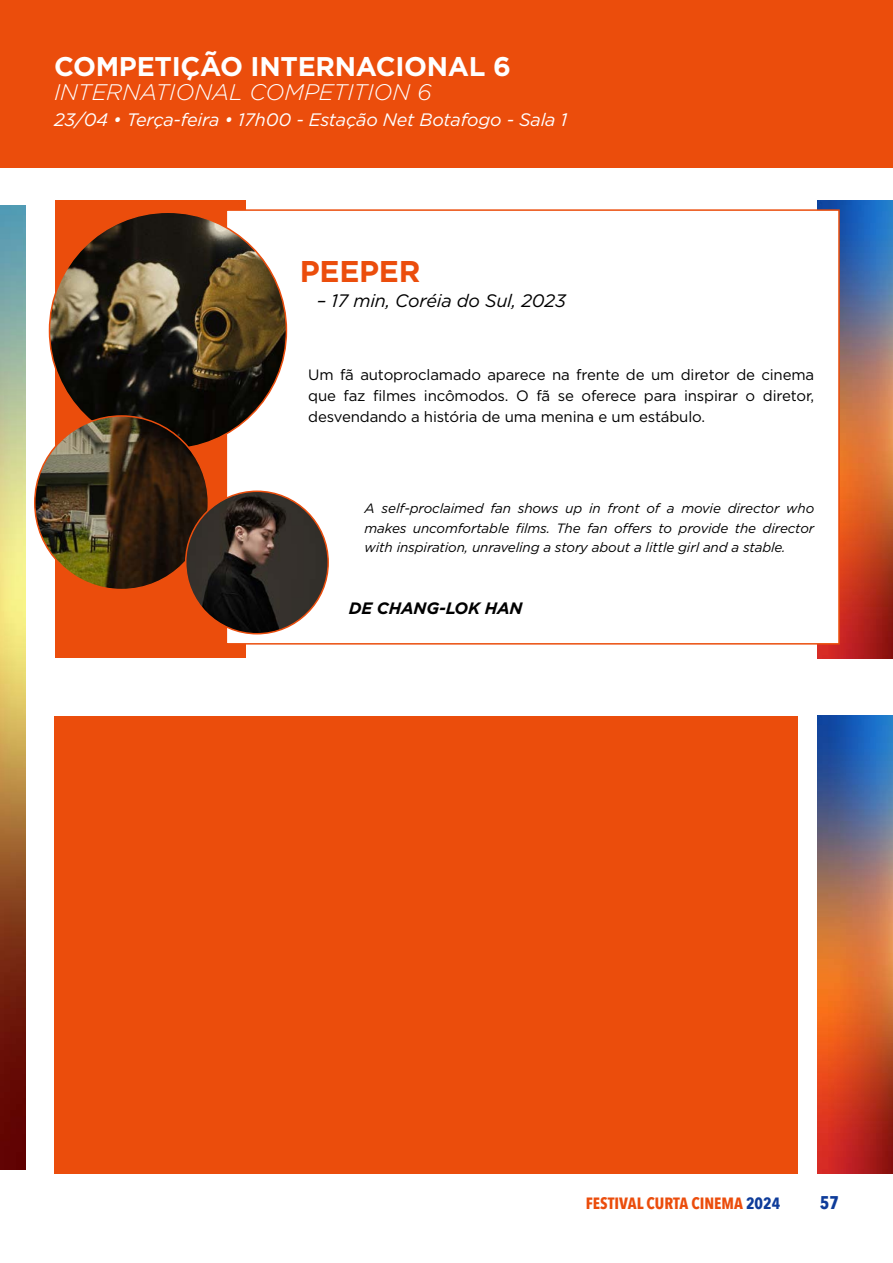
<style>
.page{position:relative;width:893px;height:1263px;background:#fff}
.page>*{position:absolute;margin:0;border:0;box-sizing:border-box;transform-origin:0 0}
.t1{font:700 30px "Gotham";letter-spacing:-.01em;color:#eb4d0c}
.t2{font:700 27px "Gotham";letter-spacing:-.01em;color:#fff}
.t3{font:italic 300 22.5px "Gotham";color:#fff}
.t4{font:700 18.3px "Avenir Next Condensed";color:#0e3c9a}
.t5{font:italic 18px "Gotham";letter-spacing:-.01em;color:#fff}
.t6{font:italic 18px "Gotham";letter-spacing:-.01em;color:#000}
.t7{font:italic 700 16.5px "Gotham";letter-spacing:-.01em;color:#000}
.t8{font:700 16.35px "Avenir Next Condensed";color:#eb4d0c}
.t9{font:15px/21px "Gotham";letter-spacing:-.01em;color:#000;text-align:justify}
.t10{font:italic 13.5px/19.5px "Gotham";letter-spacing:-.01em;color:#000;text-align:justify}
.s1{color:#0e3c9a}
</style>
<div class="page">
<img style="left:817px;top:715px;width:76px;height:458px">
<img style="left:817px;top:201px;width:76px;height:458px">
<div style="left:0;top:0;width:893px;height:168px;background:#eb4d0c"></div>
<div style="left:55px;top:201px;width:191px;height:457px;background:#eb4d0c"></div>
<div style="left:226px;top:209px;width:614px;height:436px;background:#fff;border:2px solid #eb4d0c"></div>
<img style="left:49px;top:212px;width:237px;height:237px;border-radius:118px">
<img style="left:35px;top:416px;width:173px;height:174px;border-radius:87px">
<img style="left:186px;top:491px;width:142px;height:143px;border-radius:71px">
<div style="left:54px;top:716px;width:743px;height:458px;background:#eb4d0c"></div>
<img style="left:0;top:205px;width:26px;height:964px">
<h2 class="t2" style="left:54px;top:48px;width:459px">COMPETIÇÃO INTERNACIONAL 6</h2>
<h3 class="t3" style="left:54px;top:77px;width:379px">INTERNATIONAL COMPETITION 6</h3>
<h3 class="t5" style="left:54px;top:108px;width:515px">23/04 • Terça-feira • 17h00 - Estação Net Botafogo - Sala 1</h3>
<h1 class="t1" style="left:300px;top:251px;width:122px">PEEPER</h1>
<h3 class="t6" style="left:317px;top:289px;width:251px">– 17 min, Coréia do Sul, 2023</h3>
<p class="t9" style="left:308px;top:364px;width:507px">Um fã autoproclamado aparece na frente de um diretor de cinema que faz filmes incômodos. O fã se oferece para inspirar o diretor, desvendando a história de uma menina e um estábulo.</p>
<p class="t10" style="left:365px;top:498px;width:451px">A self-proclaimed fan shows up in front of a movie director who makes uncomfortable films. The fan offers to provide the director with inspiration, unraveling a story about a little girl and a stable.</p>
<p class="t7" style="left:349px;top:597px;width:175px">DE CHANG-LOK HAN</p>
<p class="t8" style="left:586px;top:1193px;width:196px">FESTIVAL CURTA CINEMA <span class="s1">2024</span></p>
<h3 class="t4" style="left:820px;top:1191px;width:21px">57</h3>
</div>
